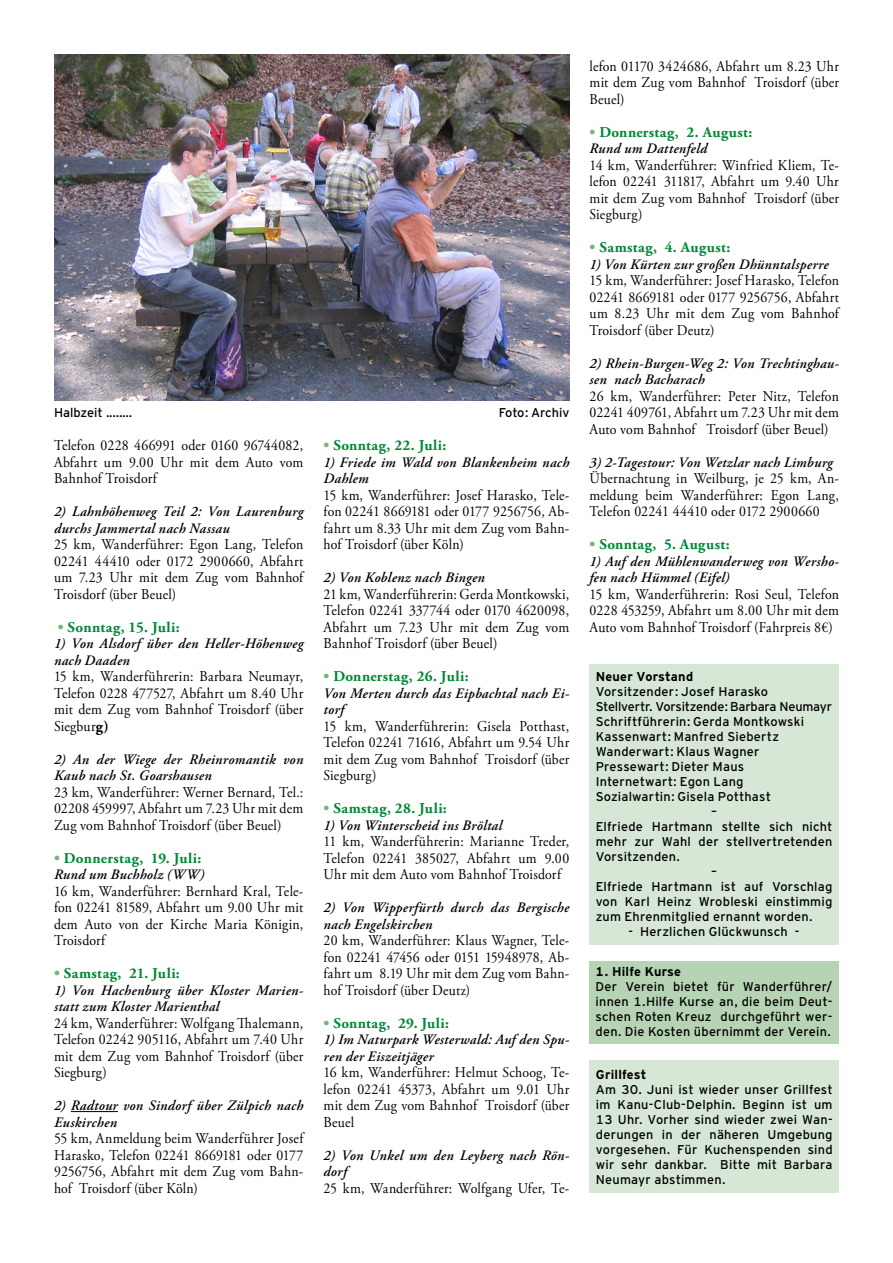
<style>
.page{position:relative;width:893px;height:1263px;background:#fff}
.page>*{position:absolute;margin:0;border:0;box-sizing:border-box;transform-origin:0 0}
.t1{font:15px/16.5px "Adobe Garamond Pro";letter-spacing:.02em;color:#000;text-align:justify;scale:.92 1}
.t2{font:700 15px "Adobe Garamond Pro";letter-spacing:.03em;color:#008836}
.t3{font:italic 600 14.4px/16.5px "Adobe Garamond Pro";letter-spacing:.025em;color:#000}
.t4{font:12.75px/15px "Interstate DW Line";letter-spacing:.015em;color:#000;text-align:justify}
.t5{font:12.75px "Interstate DW Line";letter-spacing:-.015em;color:#000}
.t6{font:700 12.75px "Interstate DW Line";letter-spacing:.015em;color:#000}
.t7{font:12.75px "Interstate DW";color:#000}
.s1{color:#74b47e}
.s2{font-weight:700}
</style>
<div class="page">
<hr style="left:71px;top:1111px;width:47px;height:1px;background:#000">
<img style="left:54px;top:54px;width:515px;height:346px">
<div style="left:590px;top:664px;width:249px;height:281px;background:#d7e7d5"></div>
<div style="left:590px;top:961px;width:249px;height:82px;background:#b6d4b5"></div>
<div style="left:590px;top:1061px;width:249px;height:132px;background:#d7e7d5"></div>
<p class="t7" style="left:54px;top:405px;width:79px">Halbzeit ........</p>
<p class="t7" style="left:499px;top:405px;width:72px">Foto: Archiv</p>
<p class="t1" style="left:54px;top:438px;width:272px">Telefon 0228 466991 oder 0160 96744082, Abfahrt um 9.00 Uhr mit dem Auto vom Bahnhof Troisdorf</p>
<p class="t3" style="left:54px;top:504px;width:251px">2) Lahnhöhenweg Teil 2: Von Laurenburg durchs Jammertal nach Nassau</p>
<p class="t1" style="left:54px;top:537px;width:272px">25 km, Wanderführer: Egon Lang, Telefon 02241 44410 oder 0172 2900660, Abfahrt um 7.23 Uhr mit dem Zug vom Bahnhof Troisdorf (über Beuel)</p>
<p class="t2" style="left:58px;top:618px;width:123px"><span class="s1">•</span> Sonntag, 15. Juli:</p>
<p class="t3" style="left:54px;top:636px;width:251px">1) Von Alsdorf über den Heller-Höhenweg nach Daaden</p>
<p class="t1" style="left:54px;top:669px;width:273px">15 km, Wanderführerin: Barbara Neumayr, Telefon 0228 477527, Abfahrt um 8.40 Uhr mit dem Zug vom Bahnhof Troisdorf (über Siegbur<span class="s2">g)</span></p>
<p class="t3" style="left:54px;top:751px;width:251px">2) An der Wiege der Rheinromantik von<br>Kaub nach St. Goarshausen</p>
<p class="t1" style="left:54px;top:784px;width:272px">23 km, Wanderführer: Werner Bernard, Tel.:<br>02208 459997, Abfahrt um 7.23 Uhr mit dem Zug vom Bahnhof Troisdorf (über Beuel)</p>
<p class="t2" style="left:54px;top:849px;width:149px"><span class="s1">•</span> Donnerstag, 19. Juli:</p>
<p class="t3" style="left:54px;top:867px;width:152px">Rund um Buchholz (WW)</p>
<p class="t1" style="left:54px;top:883px;width:272px">16 km, Wanderführer: Bernhard Kral, Tele&shy;fon 02241 81589, Abfahrt um 9.00 Uhr mit dem Auto von der Kirche Maria Königin, Troisdorf</p>
<p class="t2" style="left:54px;top:965px;width:127px"><span class="s1">•</span> Samstag, 21. Juli:</p>
<p class="t3" style="left:54px;top:982px;width:251px">1) Von Hachenburg über Kloster Marien&shy;statt zum Kloster Marienthal</p>
<p class="t1" style="left:54px;top:1015px;width:273px">24 km, Wanderführer: Wolfgang Thalemann, Telefon 02242 905116, Abfahrt um 7.40 Uhr mit dem Zug vom Bahnhof Troisdorf (über Siegburg)</p>
<p class="t3" style="left:54px;top:1098px;width:251px">2) Radtour von Sindorf über Zülpich nach<br>Euskirchen</p>
<p class="t1" style="left:54px;top:1131px;width:273px">55 km, Anmeldung beim Wanderführer Josef Harasko, Telefon 02241 8669181 oder 0177<br>9256756, Abfahrt mit dem Zug vom Bahn&shy;hof Troisdorf (über Köln)</p>
<p class="t2" style="left:324px;top:437px;width:124px"><span class="s1">•</span> Sonntag, 22. Juli:</p>
<p class="t3" style="left:324px;top:454px;width:247px">1) Friede im Wald von Blankenheim nach<br>Dahlem</p>
<p class="t1" style="left:324px;top:487px;width:269px">15 km, Wanderführer: Josef Harasko, Tele&shy;fon 02241 8669181 oder 0177 9256756, Ab&shy;fahrt um 8.33 Uhr mit dem Zug vom Bahn&shy;hof Troisdorf (über Köln)</p>
<p class="t3" style="left:324px;top:570px;width:163px">2) Von Koblenz nach Bingen</p>
<p class="t1" style="left:324px;top:586px;width:269px">21 km, Wanderführerin: Gerda Montkowski, Telefon 02241 337744 oder 0170 4620098, Abfahrt um 7.23 Uhr mit dem Zug vom Bahnhof Troisdorf (über Beuel)</p>
<p class="t2" style="left:324px;top:668px;width:147px"><span class="s1">•</span> Donnerstag, 26. Juli:</p>
<p class="t3" style="left:324px;top:685px;width:247px">Von Merten durch das Eipbachtal nach Ei&shy;torf</p>
<p class="t1" style="left:324px;top:718px;width:269px">15 km, Wanderführerin: Gisela Potthast, Telefon 02241 71616, Abfahrt um 9.54 Uhr mit dem Zug vom Bahnhof Troisdorf (über Siegburg)</p>
<p class="t2" style="left:324px;top:800px;width:125px"><span class="s1">•</span> Samstag, 28. Juli:</p>
<p class="t3" style="left:324px;top:817px;width:180px">1) Von Winterscheid ins Bröltal</p>
<p class="t1" style="left:324px;top:834px;width:269px">11 km, Wanderführerin: Marianne Treder, Telefon 02241 385027, Abfahrt um 9.00<br>Uhr mit dem Auto vom Bahnhof Troisdorf</p>
<p class="t3" style="left:324px;top:900px;width:247px">2) Von Wipperfürth durch das Bergische nach Engelskirchen</p>
<p class="t1" style="left:324px;top:933px;width:269px">20 km, Wanderführer: Klaus Wagner, Tele&shy;fon 02241 47456 oder 0151 15948978, Ab&shy;fahrt um 8.19 Uhr mit dem Zug vom Bahn&shy;hof Troisdorf (über Deutz)</p>
<p class="t2" style="left:324px;top:1014px;width:127px"><span class="s1">•</span> Sonntag, 29. Juli:</p>
<p class="t3" style="left:324px;top:1032px;width:247px">1) Im Naturpark Westerwald: Auf den Spu&shy;ren der Eiszeitjäger</p>
<p class="t1" style="left:324px;top:1065px;width:269px">16 km, Wanderführer: Helmut Schoog, Te&shy;lefon 02241 45373, Abfahrt um 9.01 Uhr mit dem Zug vom Bahnhof Troisdorf (über Beuel</p>
<p class="t3" style="left:324px;top:1147px;width:247px">2) Von Unkel um den Leyberg nach Rön&shy;dorf</p>
<p class="t1" style="left:324px;top:1180px;width:269px">25 km, Wanderführer: Wolfgang Ufer, Te-</p>
<p class="t1" style="left:589px;top:58px;width:273px">lefon 01170 3424686, Abfahrt um 8.23 Uhr mit dem Zug vom Bahnhof Troisdorf (über Beuel)</p>
<p class="t2" style="left:589px;top:123px;width:164px"><span class="s1">•</span> Donnerstag, 2. August:</p>
<p class="t3" style="left:589px;top:141px;width:119px">Rund um Dattenfeld</p>
<p class="t1" style="left:589px;top:157px;width:273px">14 km, Wanderführer: Winfried Kliem, Te&shy;lefon 02241 311817, Abfahrt um 9.40 Uhr mit dem Zug vom Bahnhof Troisdorf (über Siegburg)</p>
<p class="t2" style="left:589px;top:239px;width:142px"><span class="s1">•</span> Samstag, 4. August:</p>
<p class="t3" style="left:589px;top:256px;width:241px">1) Von Kürten zur großen Dhünntalsperre</p>
<p class="t1" style="left:589px;top:273px;width:273px">15 km, Wanderführer: Josef Harasko, Telefon 02241 8669181 oder 0177 9256756, Abfahrt um 8.23 Uhr mit dem Zug vom Bahnhof Troisdorf (über Deutz)</p>
<p class="t3" style="left:589px;top:355px;width:251px">2) Rhein-Burgen-Weg 2: Von Trechtinghau&shy;sen nach Bacharach</p>
<p class="t1" style="left:589px;top:388px;width:273px">26 km, Wanderführer: Peter Nitz, Telefon 02241 409761, Abfahrt um 7.23 Uhr mit dem Auto vom Bahnhof Troisdorf (über Beuel)</p>
<p class="t3" style="left:589px;top:454px;width:245px">3) 2-Tagestour: Von Wetzlar nach Limburg</p>
<p class="t1" style="left:589px;top:471px;width:273px">Übernachtung in Weilburg, je 25 km, An&shy;meldung beim Wanderführer: Egon Lang, Telefon 02241 44410 oder 0172 2900660</p>
<p class="t2" style="left:589px;top:536px;width:142px"><span class="s1">•</span> Sonntag, 5. August:</p>
<p class="t3" style="left:589px;top:553px;width:251px">1) Auf den Mühlenwanderweg von Wersho&shy;fen nach Hümmel (Eifel)</p>
<p class="t1" style="left:589px;top:586px;width:273px">15 km, Wanderführerin: Rosi Seul, Telefon 0228 453259, Abfahrt um 8.00 Uhr mit dem Auto vom Bahnhof Troisdorf (Fahrpreis 8€)</p>
<p class="t6" style="left:596px;top:669px;width:99px">Neuer Vorstand</p>
<p class="t4" style="left:596px;top:684px;width:174px">Vorsitzender: Josef Harasko</p>
<p class="t5" style="left:596px;top:699px;width:238px">Stellvertr. Vorsitzende: Barbara Neumayr</p>
<p class="t4" style="left:596px;top:714px;width:210px">Schriftführerin: Gerda Montkowski</p>
<p class="t4" style="left:596px;top:729px;width:185px">Kassenwart: Manfred Siebertz</p>
<p class="t4" style="left:596px;top:744px;width:165px">Wanderwart: Klaus Wagner</p>
<p class="t4" style="left:596px;top:759px;width:150px">Pressewart: Dieter Maus</p>
<p class="t4" style="left:596px;top:774px;width:149px">Internetwart: Egon Lang</p>
<p class="t4" style="left:596px;top:789px;width:177px">Sozialwartin: Gisela Potthast</p>
<p class="t4" style="left:711px;top:804px;width:7px">–</p>
<p class="t4" style="left:596px;top:819px;width:238px">Elfriede Hartmann stellte sich nicht</p>
<p class="t4" style="left:596px;top:834px;width:238px">mehr zur Wahl der stellvertretenden</p>
<p class="t4" style="left:596px;top:849px;width:86px">Vorsitzenden.</p>
<p class="t4" style="left:711px;top:864px;width:7px">–</p>
<p class="t4" style="left:596px;top:879px;width:238px">Elfriede Hartmann ist auf Vorschlag</p>
<p class="t4" style="left:596px;top:894px;width:238px">von Karl Heinz Wrobleski einstimmig</p>
<p class="t4" style="left:596px;top:909px;width:218px">zum Ehrenmitglied ernannt worden.</p>
<p class="t4" style="left:628px;top:924px;width:172px">- Herzlichen Glückwunsch -</p>
<p class="t6" style="left:596px;top:964px;width:87px">1. Hilfe Kurse</p>
<p class="t4" style="left:596px;top:979px;width:238px">Der Verein bietet für Wanderführer/ innen 1.Hilfe Kurse an, die beim Deut&shy;schen Roten Kreuz durchgeführt wer&shy;den. Die Kosten übernimmt der Verein.</p>
<p class="t6" style="left:596px;top:1067px;width:52px">Grillfest</p>
<p class="t4" style="left:596px;top:1081px;width:238px">Am 30. Juni ist wieder unser Grillfest im Kanu-Club-Delphin. Beginn ist um 13 Uhr. Vorher sind wieder zwei Wan&shy;derungen in der näheren Umgebung vorgesehen. Für Kuchenspenden sind wir sehr dankbar. Bitte mit Barbara Neumayr abstimmen.</p>
</div>
